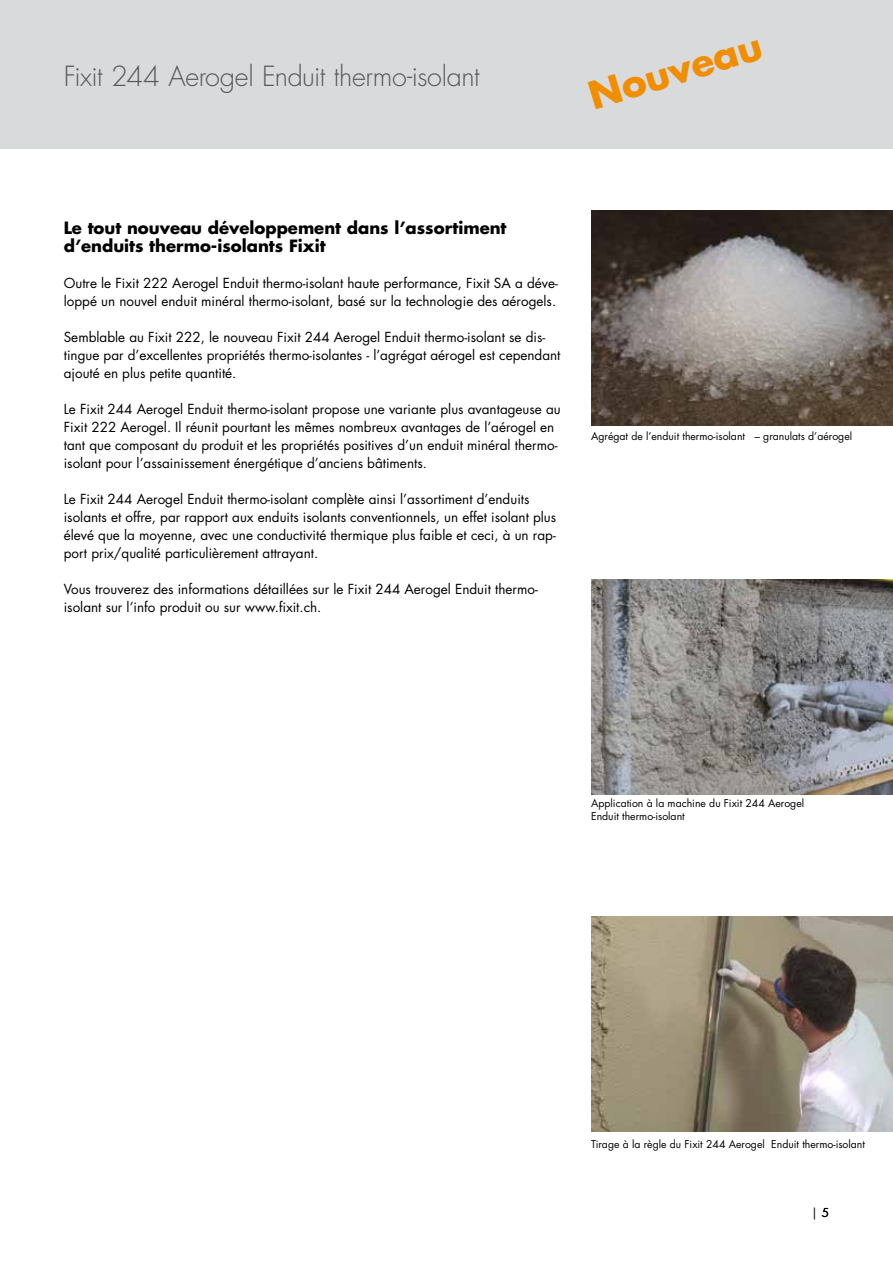
<style>
.page{position:relative;width:893px;height:1263px;background:#fff}
.page>*{position:absolute;margin:0;border:0;box-sizing:border-box;transform-origin:0 0}
.t1{font:700 37.5px "Futura Std";color:#f18e00}
.t2{font:300 27px "Futura Std";letter-spacing:-.015em;color:#58585a}
.t3{font:700 16.5px/18px "Futura Std";color:#000}
.t4{font:13.5px/18px "Futura Std";color:#000}
.t5{font:12px "Futura Std";color:#000}
.t6{font:10.5px/12.6px "Futura Std";color:#000}
</style>
<div class="page">
<img style="left:591px;top:210px;width:302px;height:215px">
<img style="left:591px;top:580px;width:302px;height:215px">
<img style="left:591px;top:916px;width:302px;height:215px">
<div style="left:0;top:0;width:893px;height:149px;background:#d9dadb"></div>
<h2 class="t2" style="left:64px;top:60px;width:417px">Fixit 244 Aerogel Enduit thermo-isolant</h2>
<h1 class="t1" style="left:582px;top:72px;width:181px;rotate:-17deg">Nouveau</h1>
<p class="t3" style="left:64px;top:219px;width:444px">Le tout nouveau développement dans l’assortiment d’enduits thermo-isolants Fixit</p>
<p class="t4" style="left:64px;top:274px;width:496px">Outre le Fixit 222 Aerogel Enduit thermo-isolant haute performance, Fixit SA a déve&shy;loppé un nouvel enduit minéral thermo-isolant, basé sur la technologie des aérogels.</p>
<p class="t4" style="left:64px;top:328px;width:498px">Semblable au Fixit 222, le nouveau Fixit 244 Aerogel Enduit thermo-isolant se dis&shy;tingue par d’excellentes propriétés thermo-isolantes - l’agrégat aérogel est cependant ajouté en plus petite quantité.</p>
<p class="t4" style="left:64px;top:400px;width:498px">Le Fixit 244 Aerogel Enduit thermo-isolant propose une variante plus avantageuse au Fixit 222 Aerogel. Il réunit pourtant les mêmes nombreux avantages de l’aérogel en tant que composant du produit et les propriétés positives d’un enduit minéral thermo&shy;isolant pour l’assainissement énergétique d’anciens bâtiments.</p>
<p class="t4" style="left:64px;top:490px;width:494px">Le Fixit 244 Aerogel Enduit thermo-isolant complète ainsi l’assortiment d’enduits isolants et offre, par rapport aux enduits isolants conventionnels, un effet isolant plus élevé que la moyenne, avec une conductivité thermique plus faible et ceci, à un rap&shy;port prix/qualité particulièrement attrayant.</p>
<p class="t4" style="left:64px;top:580px;width:476px">Vous trouverez des informations détaillées sur le Fixit 244 Aerogel Enduit thermo&shy;isolant sur l’info produit ou sur www.fixit.ch.</p>
<p class="t6" style="left:591px;top:430px;width:263px">Agrégat de l’enduit thermo-isolant – granulats d’aérogel</p>
<p class="t6" style="left:591px;top:797px;width:215px">Application à la machine du Fixit 244 Aerogel<br>Enduit thermo-isolant</p>
<p class="t6" style="left:591px;top:1138px;width:275px">Tirage à la règle du Fixit 244 Aerogel Enduit thermo-isolant</p>
<p class="t5" style="left:811px;top:1205px;width:19px">| 5</p>
</div>
